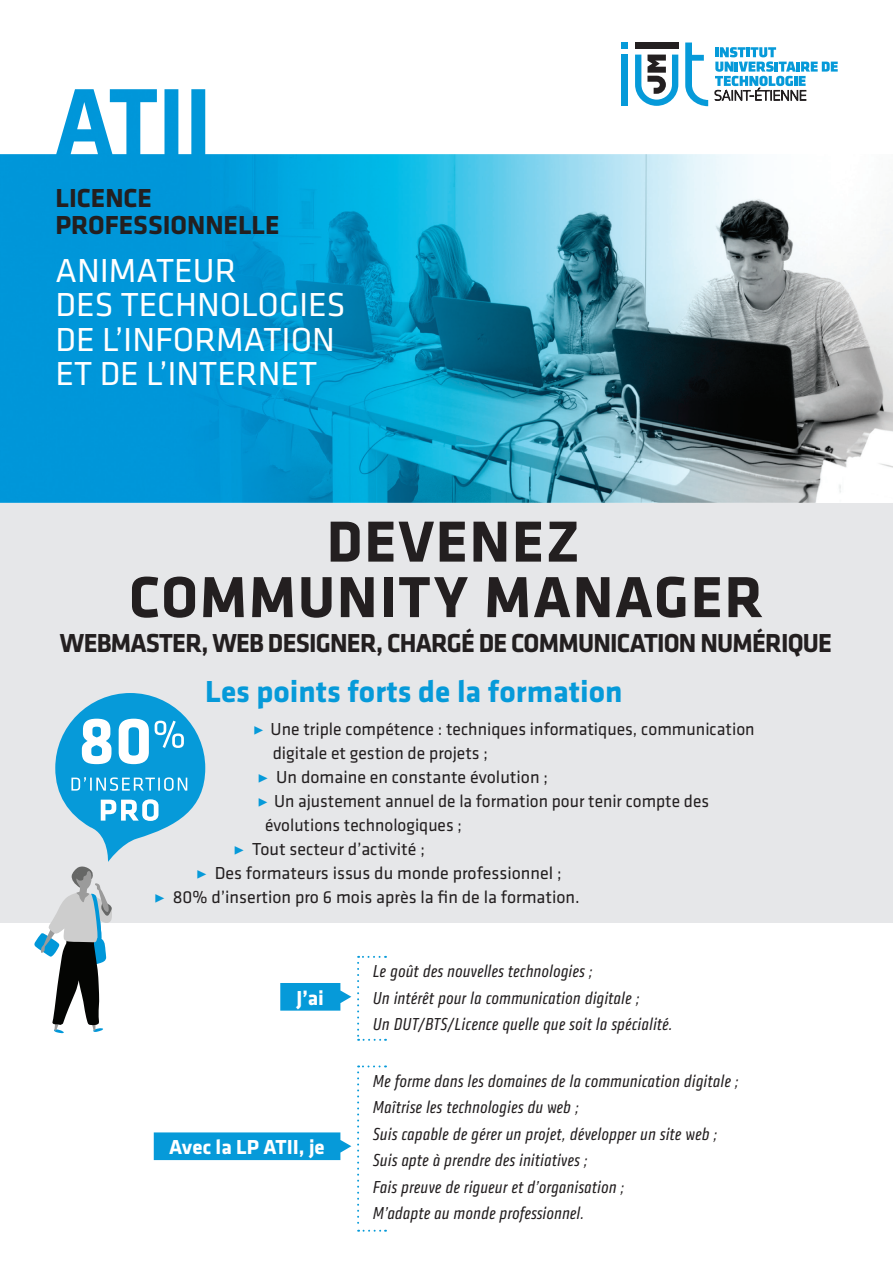
<style>
.page{position:relative;width:893px;height:1263px;background:#fff}
.page>*{position:absolute;margin:0;border:0;box-sizing:border-box;transform-origin:0 0}
.t1{font:700 60px/55.5px "Klavika";letter-spacing:.03em;color:#231f20;text-align:center}
.t2{font:34.5px/34.5px "Klavika";color:#fff}
.t3{font:700 31.5px "Klavika";color:#069ad9}
.t4{font:700 27px "Klavika";letter-spacing:-.03em;color:#231f20;scale:.96 1}
.t5{font:700 27px/27px "Klavika";color:#231f20}
.t6{font:700 21px "Klavika";color:#fff}
.t7{font:italic condensed 18px/26.5px "Klavika";letter-spacing:.03em;color:#231f20}
.t8{font:18px "Klavika";color:#231f20}
.s1{font-family:"Minion Pro";font-weight:700;color:#069ad9}
</style>
<div class="page">
<img style="left:0;top:89px;width:893px;height:414px">
<div style="left:0;top:503px;width:893px;height:420px;background:#e6e7e9"></div>
<svg style="left:280px;top:983px;width:71px;height:28px;background:#26a7dd"></svg>
<svg style="left:154px;top:1132px;width:197px;height:28px;background:#139fdb"></svg>
<svg style="left:621px;top:43px;width:6px;height:6px"></svg>
<div style="left:635px;top:43px;width:43px;height:6px;background:#231f20"></div>
<svg style="left:635px;top:55px;width:43px;height:51px"></svg>
<div style="left:621px;top:55px;width:6px;height:51px;background:#069ad9"></div>
<svg style="left:685px;top:43px;width:23px;height:63px"></svg>
<svg style="left:715px;top:47px;width:123px;height:54px"></svg>
<svg style="left:357px;top:956px;width:29px;height:85px"></svg>
<svg style="left:357px;top:1065px;width:29px;height:167px"></svg>
<svg style="left:34px;top:693px;width:171px;height:340px"></svg>
<h3 class="t5" style="left:56px;top:184px;width:225px">LICENCE<br>PROFESSIONNELLE</h3>
<h2 class="t2" style="left:56px;top:252px;width:291px">ANIMATEUR<br>DES TECHNOLOGIES<br>DE L’INFORMATION<br>ET DE L’INTERNET</h2>
<h1 class="t1" style="left:129px;top:511px;width:636px">DEVENEZ<br>COMMUNITY MANAGER</h1>
<h3 class="t4" style="left:60px;top:623px;width:806px">WEBMASTER, WEB DESIGNER, CHARGÉ DE COMMUNICATION NUMÉRIQUE</h3>
<h3 class="t3" style="left:205px;top:669px;width:419px">Les points forts de la formation</h3>
<p class="t8" style="left:253px;top:717px;width:503px"><span class="s1">▶</span> Une triple compétence : techniques informatiques, communication</p>
<p class="t8" style="left:273px;top:741px;width:217px">digitale et gestion de projets ;</p>
<p class="t8" style="left:258px;top:765px;width:292px"><span class="s1">▶</span> Un domaine en constante évolution ;</p>
<p class="t8" style="left:258px;top:789px;width:453px"><span class="s1">▶</span> Un ajustement annuel de la formation pour tenir compte des</p>
<p class="t8" style="left:265px;top:813px;width:198px">évolutions technologiques ;</p>
<p class="t8" style="left:234px;top:837px;width:193px"><span class="s1">▶</span> Tout secteur d’activité ;</p>
<p class="t8" style="left:196px;top:861px;width:367px"><span class="s1">▶</span> Des formateurs issus du monde professionnel ;</p>
<p class="t8" style="left:154px;top:885px;width:427px"><span class="s1">▶</span> 80% d’insertion pro 6 mois après la fin de la formation.</p>
<p class="t6" style="left:297px;top:982px;width:29px">J’ai</p>
<p class="t6" style="left:169px;top:1132px;width:157px">Avec la LP ATII, je</p>
<p class="t7" style="left:373px;top:958px;width:301px">Le goût des nouvelles technologies ;<br>Un intérêt pour la communication digitale ;<br>Un DUT/BTS/Licence quelle que soit la spécialité.</p>
<p class="t7" style="left:373px;top:1067px;width:367px">Me forme dans les domaines de la communication digitale ; Maîtrise les technologies du web ;<br>Suis capable de gérer un projet, développer un site web ; Suis apte à prendre des initiatives ;<br>Fais preuve de rigueur et d’organisation ;<br>M’adapte au monde professionnel.</p>
</div>
